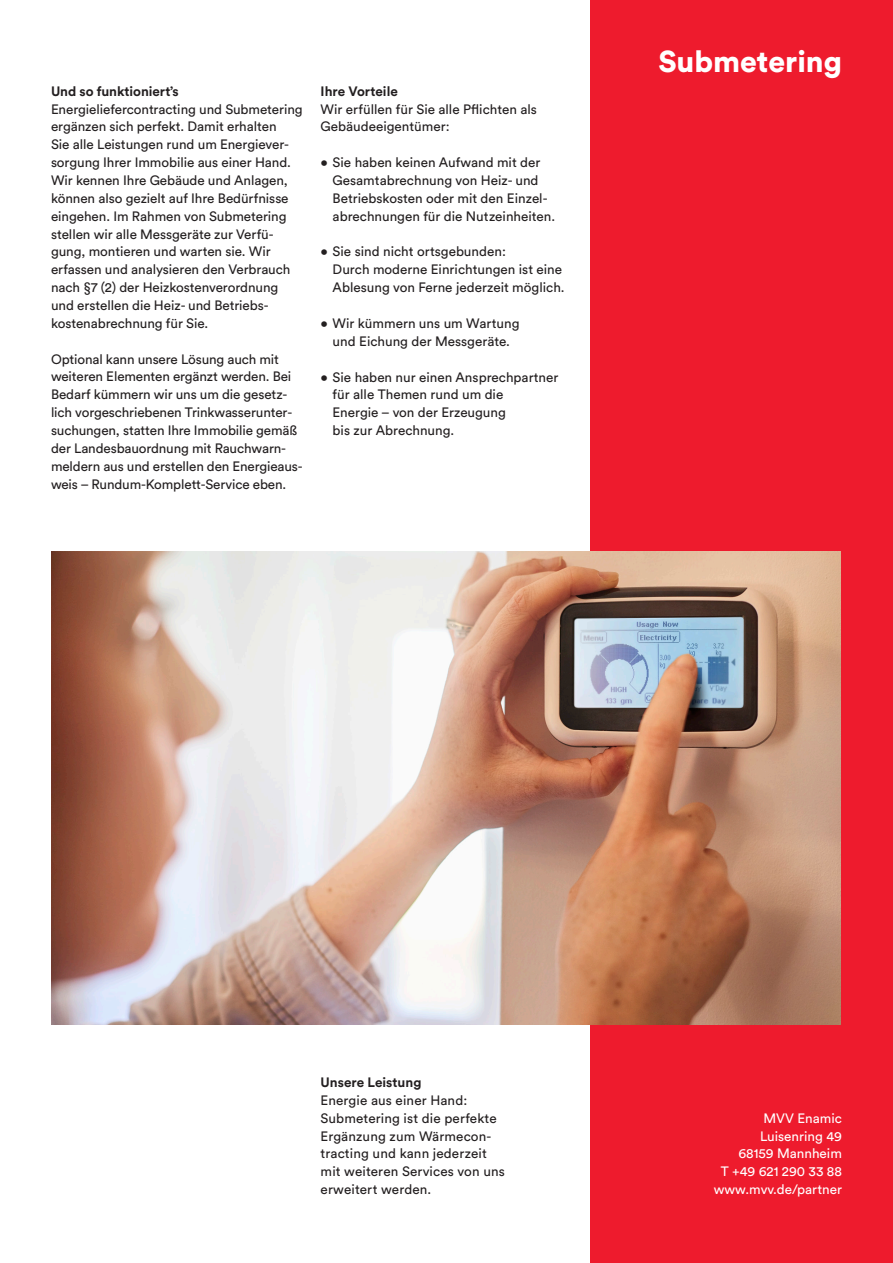
<style>
.page{position:relative;width:893px;height:1263px;background:#fff}
.page>*{position:absolute;margin:0;border:0;box-sizing:border-box;transform-origin:0 0}
.t1{font:900 30px "Circular Pro";color:#fff}
.t2{font:13.5px/17.9px "Circular Pro";letter-spacing:-.005em;color:#231f20}
.t3{font:13.5px/17.9px "Circular Pro";color:#fff;text-align:right}
.t4{font:700 13.5px "Circular Pro";color:#231f20}
</style>
<div class="page">
<div style="left:590px;top:0;width:303px;height:1263px;background:#ee1b2d"></div>
<img style="left:51px;top:551px;width:789px;height:473px">
<p class="t4" style="left:51px;top:82px;width:129px">Und so funktioniert’s</p>
<p class="t2" style="left:51px;top:99px;width:253px">Energieliefercontracting und Submetering ergänzen sich perfekt. Damit erhalten<br>Sie alle Leistungen rund um Energiever&shy;sorgung Ihrer Immobilie aus einer Hand.<br>Wir kennen Ihre Gebäude und Anlagen, können also gezielt auf Ihre Bedürfnisse eingehen. Im Rahmen von Submetering stellen wir alle Messgeräte zur Verfü&shy;gung, montieren und warten sie. Wir erfassen und analysieren den Verbrauch nach §7 (2) der Heizkostenverordnung und erstellen die Heiz- und Betriebs&shy;kostenabrechnung für Sie.</p>
<p class="t2" style="left:51px;top:349px;width:253px">Optional kann unsere Lösung auch mit weiteren Elementen ergänzt werden. Bei Bedarf kümmern wir uns um die gesetz&shy;lich vorgeschriebenen Trinkwasserunter&shy;suchungen, statten Ihre Immobilie gemäß der Landesbauordnung mit Rauchwarn&shy;meldern aus und erstellen den Energieaus&shy;weis – Rundum-Komplett-Service eben.</p>
<p class="t4" style="left:321px;top:82px;width:79px">Ihre Vorteile</p>
<p class="t2" style="left:321px;top:99px;width:218px">Wir erfüllen für Sie alle Pflichten als<br>Gebäudeeigentümer:</p>
<p class="t2" style="left:333px;top:153px;width:224px;text-indent:-12px">• Sie haben keinen Aufwand mit der Gesamtabrechnung von Heiz- und Betriebskosten oder mit den Einzel&shy;abrechnungen für die Nutzeinheiten.</p>
<p class="t2" style="left:333px;top:242px;width:234px;text-indent:-12px">• Sie sind nicht ortsgebunden:<br>Durch moderne Einrichtungen ist eine<br>Ablesung von Ferne jederzeit möglich.</p>
<p class="t2" style="left:321px;top:314px;width:200px;text-align:center">• Wir kümmern uns um Wartung und Eichung der Messgeräte.</p>
<p class="t2" style="left:333px;top:367px;width:227px;text-indent:-12px">• Sie haben nur einen Ansprechpartner für alle Themen rund um die<br>Energie – von der Erzeugung<br>bis zur Abrechnung.</p>
<h1 class="t1" style="left:658px;top:41px;width:185px">Submetering</h1>
<p class="t4" style="left:321px;top:1073px;width:102px">Unsere Leistung</p>
<p class="t2" style="left:321px;top:1090px;width:186px">Energie aus einer Hand:<br>Submetering ist die perfekte<br>Ergänzung zum Wärmecon&shy;tracting und kann jederzeit mit weiteren Services von uns erweitert werden.</p>
<p class="t3" style="left:714px;top:1108px;width:130px">MVV Enamic<br>Luisenring 49<br>68159 Mannheim<br>T +49 621 290 33 88 www.mvv.de/partner</p>
</div>
